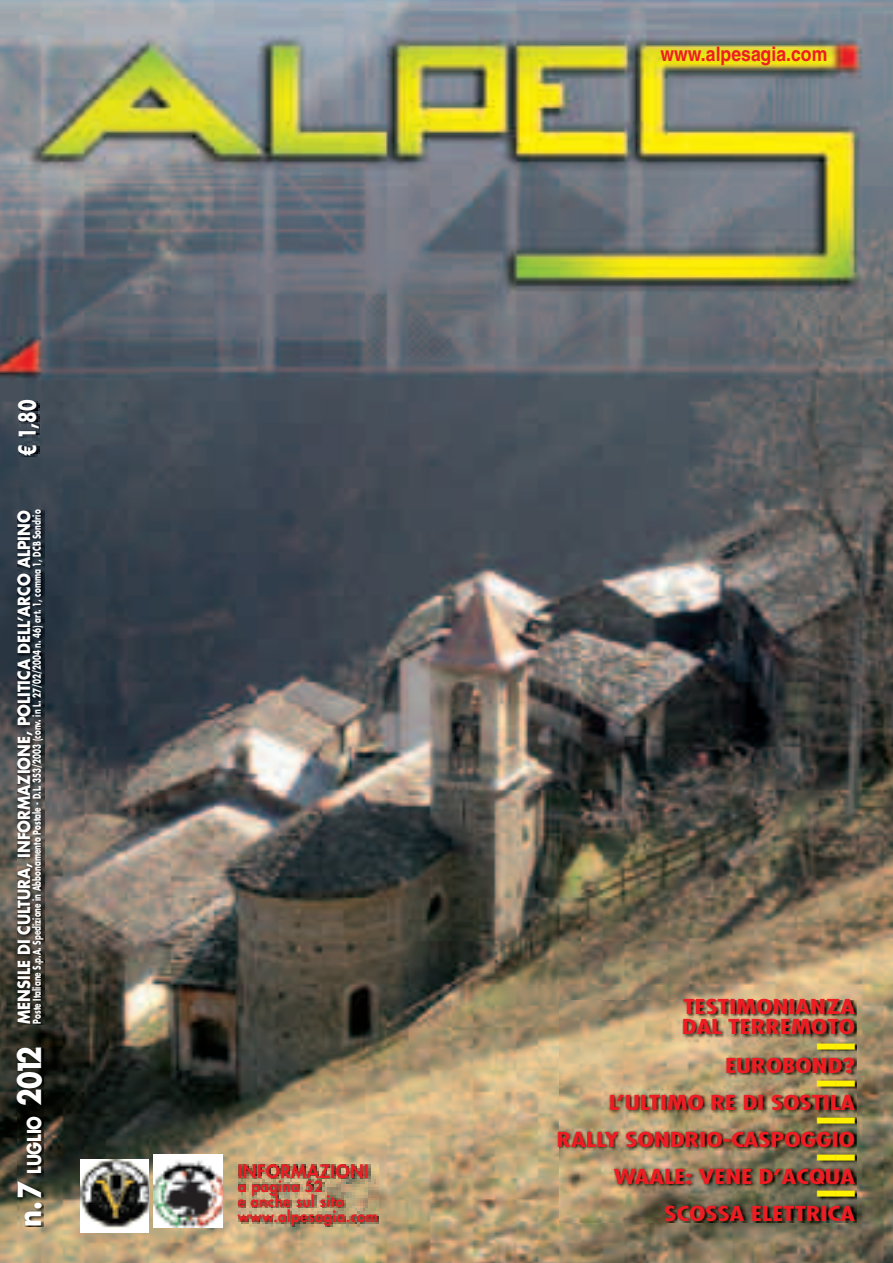
<style>
.page{position:relative;width:893px;height:1263px;background:#fff}
.page>*{position:absolute;margin:0;border:0;box-sizing:border-box;transform-origin:0 0}
.t1{font:700 31.05px "Futura Std";color:#fff;scale:.83 1}
.t2{font:800 27px "Futura";color:#fff101;scale:1.42 1}
.t3{font:700 22.5px "Futura Std";color:#fff;scale:.75 1}
.t4{font:700 condensed 20.1px/20.1px "Futura";letter-spacing:-.01em;color:#ee1d23;scale:1.42 1}
.t5{font:700 20.1px "Helvetica";color:#ee1d23;scale:.88 1}
.t6{font:800 18px "Futura";letter-spacing:.03em;color:#ee1d23}
.t7{font:700 16.5px "Futura Std";color:#fff;scale:.87 1}
.t8{font:800 15px/15.5px "Futura";letter-spacing:.03em;color:#ee1d23}
.t9{font:700 10.5px "Futura Std";letter-spacing:.005em;color:#fff;scale:.69 1}
.s1{font-size:18.6px}
</style>
<div class="page">
<img style="left:0;top:0;width:892px;height:1263px">
<img style="left:18px;top:511px;width:26px;height:513px">
<img style="left:19px;top:401px;width:21px;height:56px">
<img style="left:18px;top:1048px;width:25px;height:178px">
<img style="left:81px;top:1160px;width:67px;height:72px">
<img style="left:154px;top:1154px;width:69px;height:73px">
<img style="left:239px;top:1164px;width:139px;height:62px">
<img style="left:559px;top:1000px;width:297px;height:222px">
<h3 class="t3" style="left:12px;top:456px;width:76px;rotate:-90deg">€ 1,80</h3>
<h3 class="t7" style="left:13px;top:1024px;width:592px;rotate:-90deg">MENSILE DI CULTURA, INFORMAZIONE, POLITICA DELL’ARCO ALPINO</h3>
<p class="t9" style="left:30px;top:1024px;width:746px;rotate:-90deg">Poste Italiane S.p.A. Spedizione in Abbonamento Postale - D.L. 353/2003 (conv. in L. 27/02/2004 n. 46) art. 1, comma 1, DCB Sondrio</p>
<h1 class="t1" style="left:9px;top:1227px;width:219px;rotate:-90deg">n. 7 <span class="s1">LUGLIO</span> 2012</h1>
<h3 class="t5" style="left:660px;top:42px;width:191px">www.alpesagia.com</h3>
<h3 class="t6" style="left:238px;top:1160px;width:133px">INFORMAZIONI</h3>
<h3 class="t8" style="left:238px;top:1178px;width:142px">a pagina 52<br>e anche sul sito www.alpesagia.com</h3>
<h3 class="t4" style="left:682px;top:997px;width:124px">TESTIMONIANZA<br>DAL TERREMOTO</h3>
<h2 class="t2" style="left:817px;top:1027px;width:28px">––</h2>
<h3 class="t4" style="left:725px;top:1055px;width:93px">EUROBOND?</h3>
<h2 class="t2" style="left:817px;top:1064px;width:28px">––</h2>
<h3 class="t4" style="left:609px;top:1092px;width:175px">L’ULTIMO RE DI SOSTILA</h3>
<h2 class="t2" style="left:817px;top:1101px;width:28px">––</h2>
<h3 class="t4" style="left:556px;top:1129px;width:212px">RALLY SONDRIO-CASPOGGIO</h3>
<h2 class="t2" style="left:817px;top:1138px;width:28px">––</h2>
<h3 class="t4" style="left:614px;top:1166px;width:171px">WAALE: VENE D’ACQUA</h3>
<h2 class="t2" style="left:817px;top:1175px;width:28px">––</h2>
<h3 class="t4" style="left:664px;top:1203px;width:136px">SCOSSA ELETTRICA</h3>
</div>
